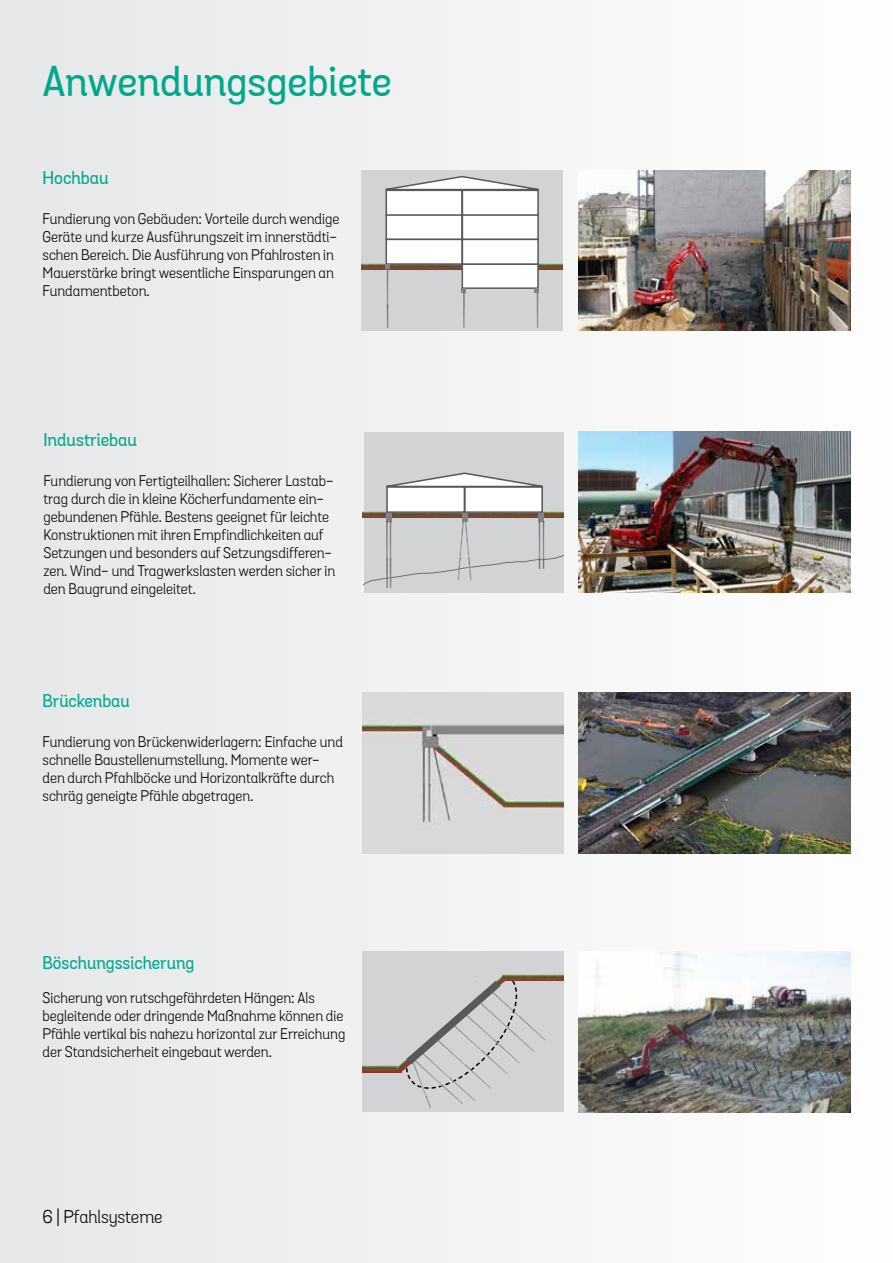
<style>
.page{position:relative;width:893px;height:1263px;background:#fff}
.page>*{position:absolute;margin:0;border:0;box-sizing:border-box;transform-origin:0 0}
.t1{font:42px "Grota Sans Alt Medium 35418";color:#00a88e}
.t2{font:18px "Grota Sans Alt Medium 35418";color:#00a88e}
.t3{font:18px "Grota Sans Alt Book 67682";color:#000}
.t4{font:15px/18px "Grota Sans Alt Book 67682";color:#000}
</style>
<div class="page">
<div style="left:0;top:0;width:893px;height:1263px;background:linear-gradient(to right,#e6e7e8,#fcfcfc)"></div>
<img style="left:579px;top:170px;width:271px;height:160px">
<img style="left:579px;top:432px;width:271px;height:160px">
<img style="left:579px;top:952px;width:271px;height:160px">
<img style="left:579px;top:693px;width:271px;height:160px">
<img style="left:362px;top:693px;width:201px;height:160px">
<div style="left:362px;top:952px;width:201px;height:160px;background:#d1d3d4"></div>
<img style="left:522px;top:1018px;width:24px;height:23px">
<img style="left:522px;top:1024px;width:14px;height:28px">
<img style="left:466px;top:1093px;width:10px;height:9px">
<img style="left:425px;top:1097px;width:6px;height:11px">
<img style="left:450px;top:1093px;width:13px;height:11px">
<img style="left:362px;top:1065px;width:24px;height:7px">
<img style="left:522px;top:974px;width:41px;height:6px">
<svg style="left:386px;top:974px;width:136px;height:119px"></svg>
<div style="left:362px;top:171px;width:201px;height:160px;background:#d1d3d4"></div>
<img style="left:362px;top:258px;width:100px;height:11px">
<img style="left:539px;top:263px;width:24px;height:6px">
<div style="left:462px;top:264px;width:76px;height:24px;background:#fff"></div>
<div style="left:462px;top:263px;width:77px;height:26px;border:2px solid #58595b"></div>
<div style="left:462px;top:239px;width:76px;height:25px;background:#fff"></div>
<div style="left:462px;top:239px;width:77px;height:26px;border:2px solid #58595b"></div>
<div style="left:386px;top:239px;width:76px;height:25px;background:#fff"></div>
<div style="left:386px;top:239px;width:77px;height:26px;border:2px solid #58595b"></div>
<svg style="left:386px;top:265px;width:4px;height:4px"></svg>
<svg style="left:462px;top:289px;width:4px;height:4px"></svg>
<svg style="left:535px;top:289px;width:4px;height:4px"></svg>
<div style="left:386px;top:215px;width:76px;height:24px;background:#fff"></div>
<div style="left:386px;top:214px;width:77px;height:26px;border:2px solid #58595b"></div>
<div style="left:462px;top:215px;width:76px;height:24px;background:#fff"></div>
<div style="left:462px;top:214px;width:77px;height:26px;border:2px solid #58595b"></div>
<svg style="left:385px;top:175px;width:154px;height:16px"></svg>
<div style="left:386px;top:190px;width:76px;height:25px;background:#fff"></div>
<div style="left:386px;top:190px;width:77px;height:26px;border:2px solid #58595b"></div>
<div style="left:462px;top:190px;width:76px;height:25px;background:#fff"></div>
<div style="left:462px;top:190px;width:77px;height:26px;border:2px solid #58595b"></div>
<img style="left:386px;top:305px;width:3px;height:22px">
<img style="left:384px;top:269px;width:5px;height:36px">
<img style="left:463px;top:293px;width:2px;height:34px">
<img style="left:536px;top:293px;width:3px;height:34px">
<div style="left:364px;top:432px;width:199px;height:160px;background:#d1d3d4"></div>
<img style="left:362px;top:506px;width:176px;height:11px">
<img style="left:543px;top:511px;width:20px;height:6px">
<div style="left:465px;top:487px;width:77px;height:25px;background:#fff"></div>
<div style="left:464px;top:486px;width:79px;height:27px;border:2px solid #58595b"></div>
<div style="left:387px;top:487px;width:77px;height:25px;background:#fff"></div>
<div style="left:386px;top:486px;width:79px;height:27px;border:2px solid #58595b"></div>
<svg style="left:386px;top:472px;width:157px;height:16px"></svg>
<svg style="left:462px;top:513px;width:5px;height:8px"></svg>
<svg style="left:538px;top:513px;width:6px;height:9px"></svg>
<svg style="left:386px;top:513px;width:5px;height:9px"></svg>
<img style="left:386px;top:522px;width:6px;height:31px">
<img style="left:538px;top:522px;width:6px;height:31px">
<svg style="left:362px;top:553px;width:201px;height:39px"></svg>
<img style="left:456px;top:555px;width:6px;height:25px">
<img style="left:458px;top:521px;width:5px;height:38px">
<img style="left:466px;top:555px;width:7px;height:25px">
<img style="left:463px;top:521px;width:8px;height:38px">
<h1 class="t1" style="left:43px;top:56px;width:351px">Anwendungsgebiete</h1>
<p class="t2" style="left:43px;top:167px;width:68px">Hochbau</p>
<p class="t4" style="left:43px;top:210px;width:298px">Fundierung von Gebäuden: Vorteile durch wendige Geräte und kurze Ausführungszeit im innerstädti&shy;schen Bereich. Die Ausführung von Pfahlrosten in Mauerstärke bringt wesentliche Einsparungen an Fundamentbeton.</p>
<p class="t2" style="left:43px;top:429px;width:95px">Industriebau</p>
<p class="t4" style="left:43px;top:472px;width:293px">Fundierung von Fertigteilhallen: Sicherer Lastab&shy;trag durch die in kleine Köcherfundamente ein&shy;gebundenen Pfähle. Bestens geeignet für leichte Konstruktionen mit ihren Empfindlichkeiten auf Setzungen und besonders auf Setzungsdifferen&shy;zen. Wind- und Tragwerkslasten werden sicher in den Baugrund eingeleitet.</p>
<p class="t2" style="left:43px;top:689px;width:89px">Brückenbau</p>
<p class="t4" style="left:43px;top:733px;width:302px">Fundierung von Brückenwiderlagern: Einfache und schnelle Baustellenumstellung. Momente wer&shy;den durch Pfahlböcke und Horizontalkräfte durch schräg geneigte Pfähle abgetragen.</p>
<p class="t2" style="left:43px;top:951px;width:153px">Böschungssicherung</p>
<p class="t4" style="left:43px;top:989px;width:304px">Sicherung von rutschgefährdeten Hängen: Als begleitende oder dringende Maßnahme können die Pfähle vertikal bis nahezu horizontal zur Erreichung der Standsicherheit eingebaut werden.</p>
<p class="t3" style="left:43px;top:1206px;width:122px">6 | Pfahlsysteme</p>
</div>
